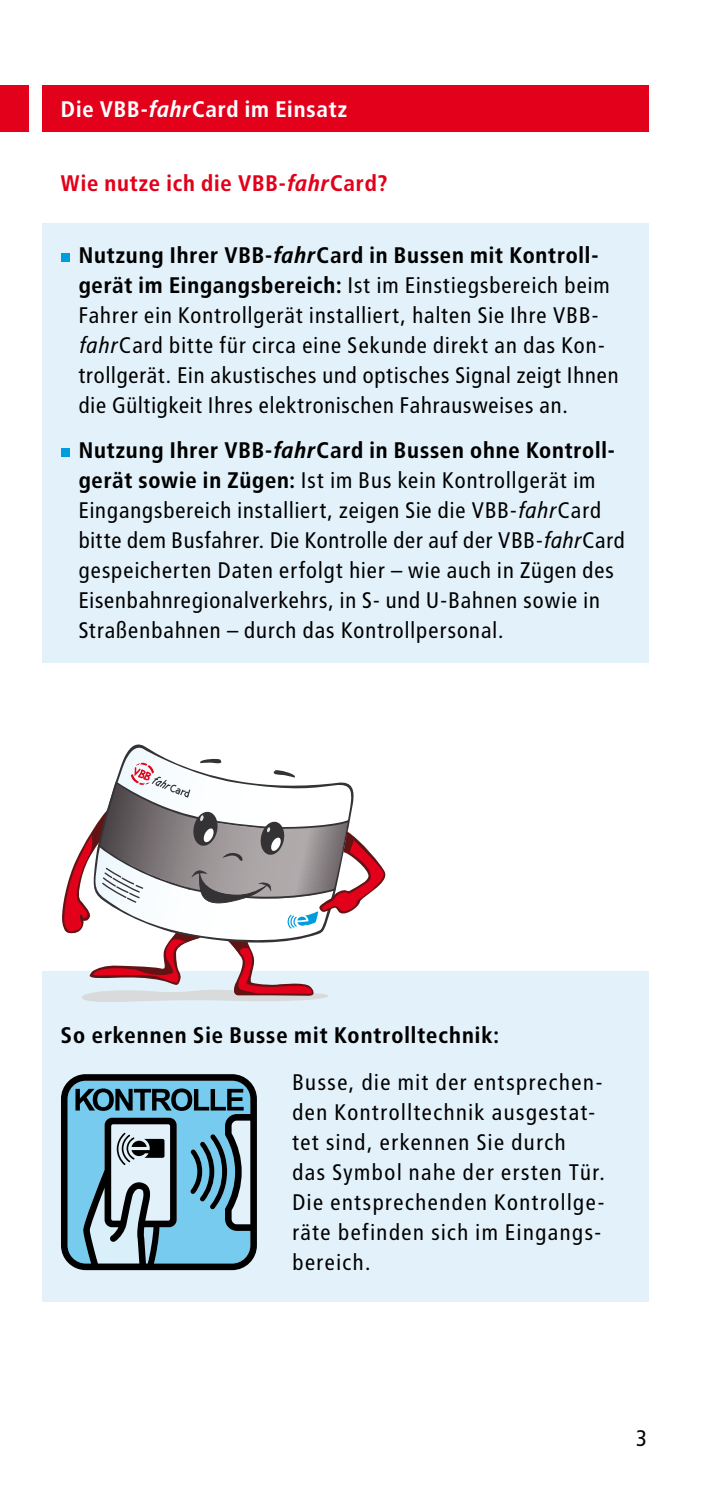
<style>
.page{position:relative;width:709px;height:1489px;background:#fff}
.page>*{position:absolute;margin:0;border:0;box-sizing:border-box;transform-origin:0 0}
.t1{font:22.5px/30px "Transit";letter-spacing:.01em;color:#000}
.t2{font:22.5px/30px "Transit";letter-spacing:.03em;color:#000}
.t3{font:700 22.5px "Transit";letter-spacing:.025em;color:#000}
.t4{font:700 22.5px "Transit";letter-spacing:.015em;color:#e2001a}
.t5{font:700 22.5px "Transit";letter-spacing:.015em;color:#fff}
.s1{font-style:italic}
.s2{font-weight:700}
.s3{font-weight:700;font-style:italic}
</style>
<div class="page">
<div style="left:43px;top:971px;width:605px;height:331px;background:#e3f1fa"></div>
<svg style="left:61px;top:1074px;width:196px;height:195px"></svg>
<div style="left:43px;top:85px;width:605px;height:46px;background:#e2001a"></div>
<div style="left:0;top:85px;width:28px;height:46px;background:#e2001a"></div>
<svg style="left:124px;top:744px;width:39px;height:13px"></svg>
<svg style="left:62px;top:757px;width:323px;height:244px"></svg>
<div style="left:43px;top:223px;width:605px;height:439px;background:#e3f1fa"></div>
<div style="left:61px;top:253px;width:8px;height:8px;background:#009ddc"></div>
<div style="left:61px;top:448px;width:8px;height:8px;background:#009ddc"></div>
<p class="t5" style="left:61px;top:95px;width:288px">Die VBB-<span class="s1">fahr</span>Card im Einsatz</p>
<p class="t4" style="left:61px;top:170px;width:328px">Wie nutze ich die VBB-<span class="s1">fahr</span>Card?</p>
<p class="t1" style="left:79px;top:241px;width:542px"><span class="s2">Nutzung Ihrer VBB-</span><span class="s3">fahr</span><span class="s2">Card in Bussen mit Kontroll&shy;gerät im Eingangsbereich:</span> Ist im Einstiegsbereich beim Fahrer ein Kontrollgerät installiert, halten Sie Ihre VBB&shy;<span class="s1">fahr</span>Card bitte für circa eine Sekunde direkt an das Kon&shy;trollgerät. Ein akustisches und optisches Signal zeigt Ihnen die Gültigkeit Ihres elektronischen Fahrausweises an.</p>
<p class="t1" style="left:79px;top:436px;width:548px"><span class="s2">Nutzung Ihrer VBB-</span><span class="s3">fahr</span><span class="s2">Card in Bussen ohne Kontroll&shy;gerät sowie in Zügen:</span> Ist im Bus kein Kontrollgerät im Eingangsbereich installiert, zeigen Sie die VBB-<span class="s1">fahr</span>Card bitte dem Busfahrer. Die Kontrolle der auf der VBB-<span class="s1">fahr</span>Card gespeicherten Daten erfolgt hier – wie auch in Zügen des Eisenbahnregionalverkehrs, in S- und U-Bahnen sowie in Straßenbahnen – durch das Kontrollpersonal.</p>
<p class="t3" style="left:61px;top:1021px;width:440px">So erkennen Sie Busse mit Kontrolltechnik:</p>
<p class="t2" style="left:292px;top:1066px;width:315px">Busse, die mit der entsprechen&shy;den Kontrolltechnik ausgestat&shy;tet sind, erkennen Sie durch<br>das Symbol nahe der ersten Tür.<br>Die entsprechenden Kontrollge&shy;räte befinden sich im Eingangs&shy;bereich.</p>
<p class="t1" style="left:636px;top:1422px;width:13px">3</p>
</div>
